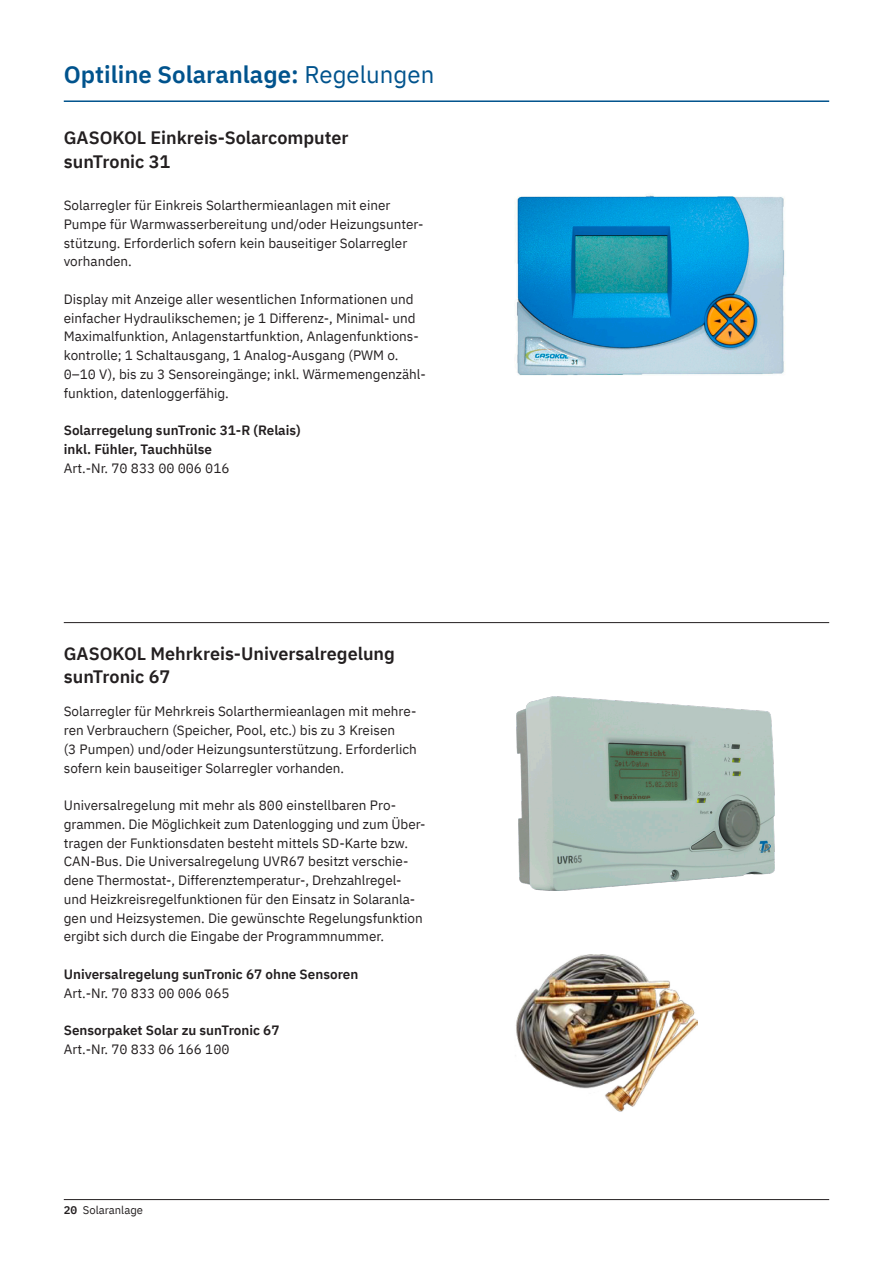
<style>
.page{position:relative;width:893px;height:1263px;background:#fff}
.page>*{position:absolute;margin:0;border:0;box-sizing:border-box;transform-origin:0 0}
.t1{font:600 24px "IBM Plex Sans";color:#00538d}
.t2{font:600 18px/23.4px "IBM Plex Sans";color:#231f20}
.t3{font:13.5px/18.8px "IBM Plex Sans";color:#231f20}
.t4{font:600 13.5px/18.8px "IBM Plex Sans";color:#231f20}
.t5{font:11.25px "IBM Plex Sans";color:#231f20}
.s1{font-weight:400}
.s2{font-weight:600}
</style>
<div class="page">
<hr style="left:64px;top:1199px;width:765px;height:1px;background:#231f20">
<hr style="left:64px;top:622px;width:765px;height:1px;background:#231f20">
<img style="left:517px;top:697px;width:258px;height:194px">
<hr style="left:64px;top:100px;width:765px;height:2px;background:#00538d">
<img style="left:516px;top:195px;width:269px;height:181px">
<img style="left:516px;top:955px;width:182px;height:157px">
<h1 class="t1" style="left:64px;top:55px;width:372px">Optiline Solaranlage: <span class="s1">Regelungen</span></h1>
<h2 class="t2" style="left:64px;top:125px;width:286px">GASOKOL Einkreis-Solarcomputer sunTronic 31</h2>
<p class="t3" style="left:64px;top:195px;width:361px">Solarregler für Einkreis Solarthermieanlagen mit einer Pumpe für Warmwasserbereitung und/oder Heizungsunter&shy;stützung. Erforderlich sofern kein bauseitiger Solarregler vorhanden.</p>
<p class="t3" style="left:64px;top:289px;width:364px">Display mit Anzeige aller wesentlichen Informationen und einfacher Hydraulikschemen; je 1 Differenz-, Minimal- und Maximalfunktion, Anlagenstartfunktion, Anlagenfunktions&shy;kontrolle; 1 Schaltausgang, 1 Analog-Ausgang (PWM o.<br>0–10 V), bis zu 3 Sensoreingänge; inkl. Wärmemengenzähl&shy;funktion, datenloggerfähig.</p>
<p class="t4" style="left:64px;top:420px;width:239px">Solarregelung sunTronic 31-R (Relais) inkl. Fühler, Tauchhülse</p>
<p class="t3" style="left:64px;top:457px;width:167px">Art.-Nr. 70 833 00 006 016</p>
<h2 class="t2" style="left:64px;top:641px;width:333px;line-height:22.5px">GASOKOL Mehrkreis-Universalregelung sunTronic 67</h2>
<p class="t3" style="left:64px;top:701px;width:355px">Solarregler für Mehrkreis Solarthermieanlagen mit mehre&shy;ren Verbrauchern (Speicher, Pool, etc.) bis zu 3 Kreisen -<br>(3 Pumpen) und/oder Heizungsunterstützung. Erforderlich sofern kein bauseitiger Solarregler vorhanden.</p>
<p class="t3" style="left:64px;top:795px;width:362px">Universalregelung mit mehr als 800 einstellbaren Pro&shy;grammen. Die Möglichkeit zum Datenlogging und zum Über&shy;tragen der Funktionsdaten besteht mittels SD-Karte bzw.<br>CAN-Bus. Die Universalregelung UVR67 besitzt verschie&shy;dene Thermostat-, Differenztemperatur-, Drehzahlregel&shy;und Heizkreisregelfunktionen für den Einsatz in Solaranla&shy;gen und Heizsystemen. Die gewünschte Regelungsfunktion ergibt sich durch die Eingabe der Programmnummer.</p>
<p class="t4" style="left:64px;top:964px;width:296px">Universalregelung sunTronic 67 ohne Sensoren</p>
<p class="t3" style="left:64px;top:982px;width:167px">Art.-Nr. 70 833 00 006 065</p>
<p class="t4" style="left:64px;top:1020px;width:217px">Sensorpaket Solar zu sunTronic 67</p>
<p class="t3" style="left:64px;top:1039px;width:167px">Art.-Nr. 70 833 06 166 100</p>
<p class="t5" style="left:64px;top:1202px;width:81px"><span class="s2">20</span> Solaranlage</p>
</div>
